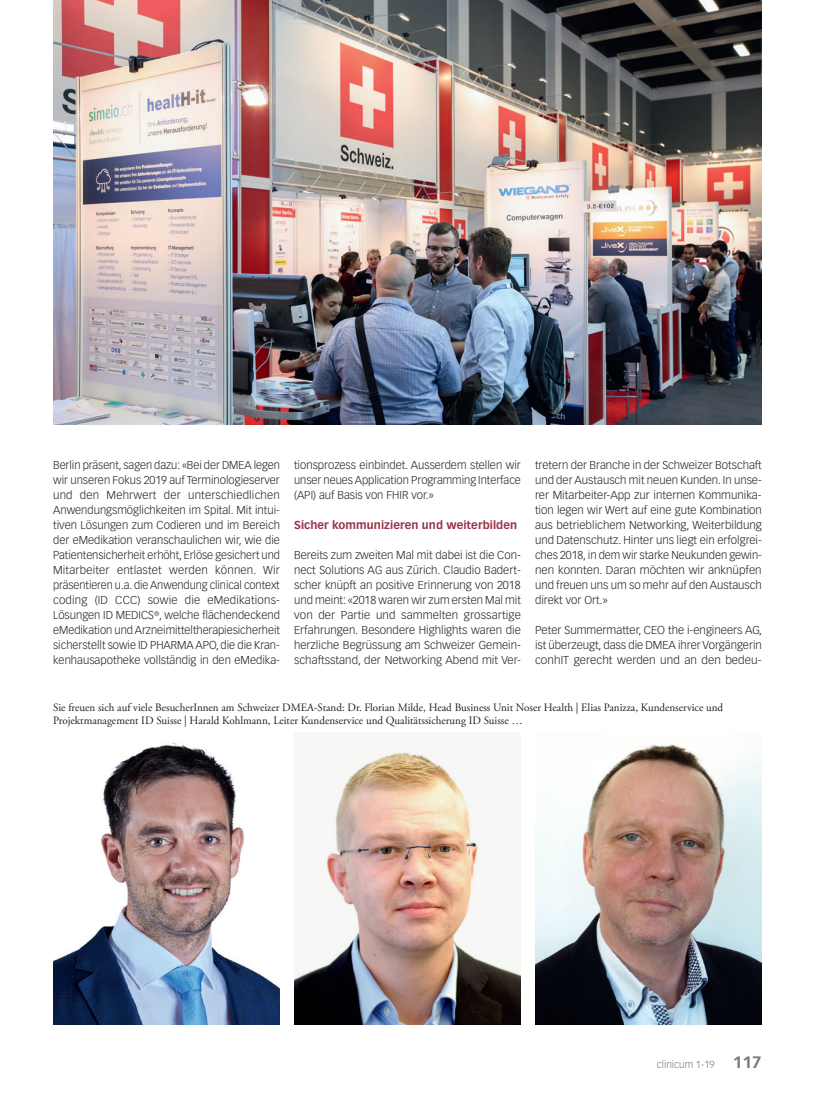
<style>
.page{position:relative;width:815px;height:1099px;background:#fff}
.page>*{position:absolute;margin:0;border:0;box-sizing:border-box;transform-origin:0 0}
.t1{font:300 11.25px/15px "Vectora LT Std";color:#231f20;text-align:justify}
.t2{font:11.25px/13.5px "Adobe Garamond Pro";color:#231f20}
.t3{font:700 11.25px "Vectora LT Std";letter-spacing:.005em;color:#983249}
.t4{font:300 10px "Vectora LT Std";color:#76787b}
.s1{font-weight:700;font-size:16.25px}
</style>
<div class="page">
<img style="left:53px;top:0;width:709px;height:424px">
<img style="left:53px;top:742px;width:227px;height:282px">
<img style="left:294px;top:750px;width:227px;height:274px">
<img style="left:535px;top:744px;width:227px;height:280px">
<p class="t1" style="left:535px;top:458px;width:228px">tretern der Branche in der Schweizer Botschaft und der Austausch mit neuen Kunden. In unse&shy;rer Mitarbeiter-App zur internen Kommunika&shy;tion legen wir Wert auf eine gute Kombination aus betrieblichem Networking, Weiterbildung und Datenschutz. Hinter uns liegt ein erfolgrei&shy;ches 2018, in dem wir starke Neukunden gewin&shy;nen konnten. Daran möchten wir anknüpfen und freuen uns um so mehr auf den Austausch direkt vor Ort.»</p>
<p class="t1" style="left:535px;top:623px;width:229px">Peter Summermatter, CEO the i-engineers AG, ist überzeugt, dass die DMEA ihrer Vorgängerin conhIT gerecht werden und an den bedeu-</p>
<p class="t2" style="left:53px;top:701px;width:672px">Sie freuen sich auf viele BesucherInnen am Schweizer DMEA-Stand: Dr. Florian Milde, Head Business Unit Noser Health | Elias Panizza, Kundenservice und<br>Projektmanagement ID Suisse | Harald Kohlmann, Leiter Kundenservice und Qualitätssicherung ID Suisse …</p>
<p class="t1" style="left:53px;top:458px;width:228px">Berlin präsent, sagen dazu: «Bei der DMEA legen wir unseren Fokus 2019 auf Terminologieserver und den Mehrwert der unterschiedlichen Anwendungsmöglichkeiten im Spital. Mit intui&shy;tiven Lösungen zum Codieren und im Bereich der eMedikation veranschaulichen wir, wie die Patientensicherheit erhöht, Erlöse gesichert und Mitarbeiter entlastet werden können. Wir präsentieren u.a. die Anwendung clinical context coding (ID CCC) sowie die eMedikations-Lösungen ID MEDICS<sup>®</sup>, welche flächendeckend eMedikation und Arzneimitteltherapiesicherheit sicherstellt sowie ID PHARMA APO, die die Kran&shy;kenhausapotheke vollständig in den eMedika-</p>
<p class="t1" style="left:294px;top:458px;width:228px">tionsprozess einbindet. Ausserdem stellen wir unser neues Application Programming Interface (API) auf Basis von FHIR vor.»</p>
<p class="t3" style="left:294px;top:518px;width:225px">Sicher kommunizieren und weiterbilden</p>
<p class="t1" style="left:294px;top:548px;width:228px">Bereits zum zweiten Mal mit dabei ist die Con&shy;nect Solutions AG aus Zürich. Claudio Badert&shy;scher knüpft an positive Erinnerung von 2018 und meint: «2018 waren wir zum ersten Mal mit von der Partie und sammelten grossartige Erfahrungen. Besondere Highlights waren die herzliche Begrüssung am Schweizer Gemein&shy;schaftsstand, der Networking Abend mit Ver-</p>
<p class="t4" style="left:657px;top:1058px;width:106px">clinicum 1-19 <span class="s1">117</span></p>
</div>
